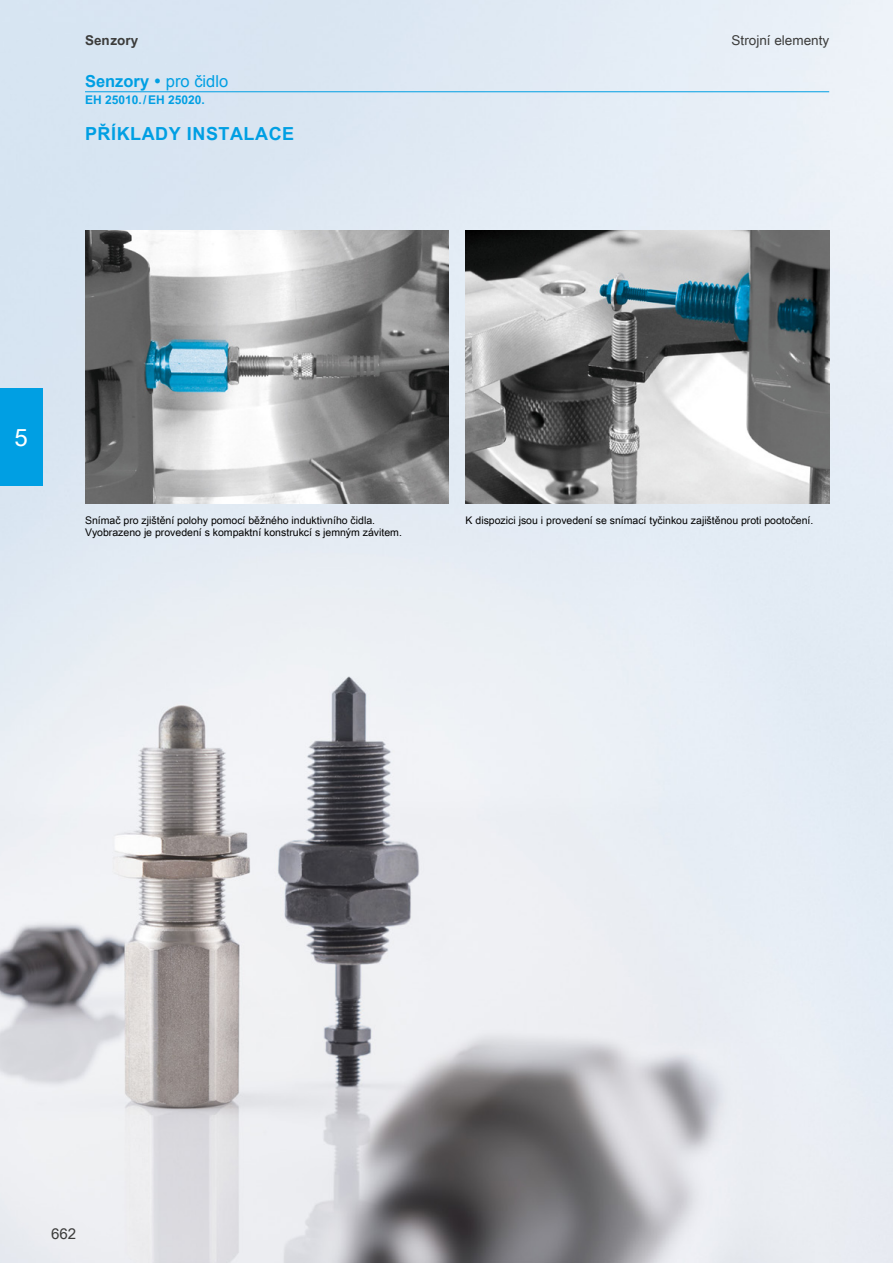
<style>
.page{position:relative;width:893px;height:1263px;background:#fff}
.page>*{position:absolute;margin:0;border:0;box-sizing:border-box;transform-origin:0 0}
.t1{font:24px "Arial Unicode MS";color:#fff}
.t2{font:700 18px "Arial Unicode MS";letter-spacing:.03em;color:#009fe3}
.t3{font:16.5px "Arial";color:#009fe3}
.t4{font:15px "Arial Unicode MS";color:#3c3c3b}
.t5{font:13.5px "Arial Unicode MS";color:#3c3c3b}
.t6{font:700 13.5px "Arial Unicode MS";color:#3c3c3b}
.t7{font:700 12px "Arial Unicode MS";color:#009fe3}
.t8{font:10.5px/12.6px "Arial Unicode MS";color:#000}
.s1{font-weight:700}
</style>
<div class="page">
<img style="left:0;top:0;width:893px;height:1263px">
<img style="left:85px;top:231px;width:364px;height:272px">
<img style="left:466px;top:231px;width:363px;height:272px">
<hr style="left:85px;top:91px;width:744px;height:1px;background:#009fe3">
<div style="left:0;top:389px;width:43px;height:97px;background:#009fe3"></div>
<p class="t6" style="left:85px;top:30px;width:55px">Senzory</p>
<p class="t5" style="left:732px;top:30px;width:99px">Strojní elementy</p>
<h3 class="t3" style="left:85px;top:71px;width:145px"><span class="s1">Senzory</span> • pro čidlo</h3>
<p class="t7" style="left:85px;top:91px;width:121px">EH 25010./EH 25020.</p>
<h2 class="t2" style="left:85px;top:121px;width:211px">PŘÍKLADY INSTALACE</h2>
<h1 class="t1" style="left:15px;top:420px;width:15px">5</h1>
<p class="t8" style="left:85px;top:513px;width:318px">Snímač pro zjištění polohy pomocí běžného induktivního čidla.<br>Vyobrazeno je provedení s kompaktní konstrukcí s jemným závitem.</p>
<p class="t8" style="left:466px;top:513px;width:349px">K dispozici jsou i provedení se snímací tyčinkou zajištěnou proti pootočení.</p>
<h3 class="t4" style="left:51px;top:1223px;width:27px">662</h3>
</div>
